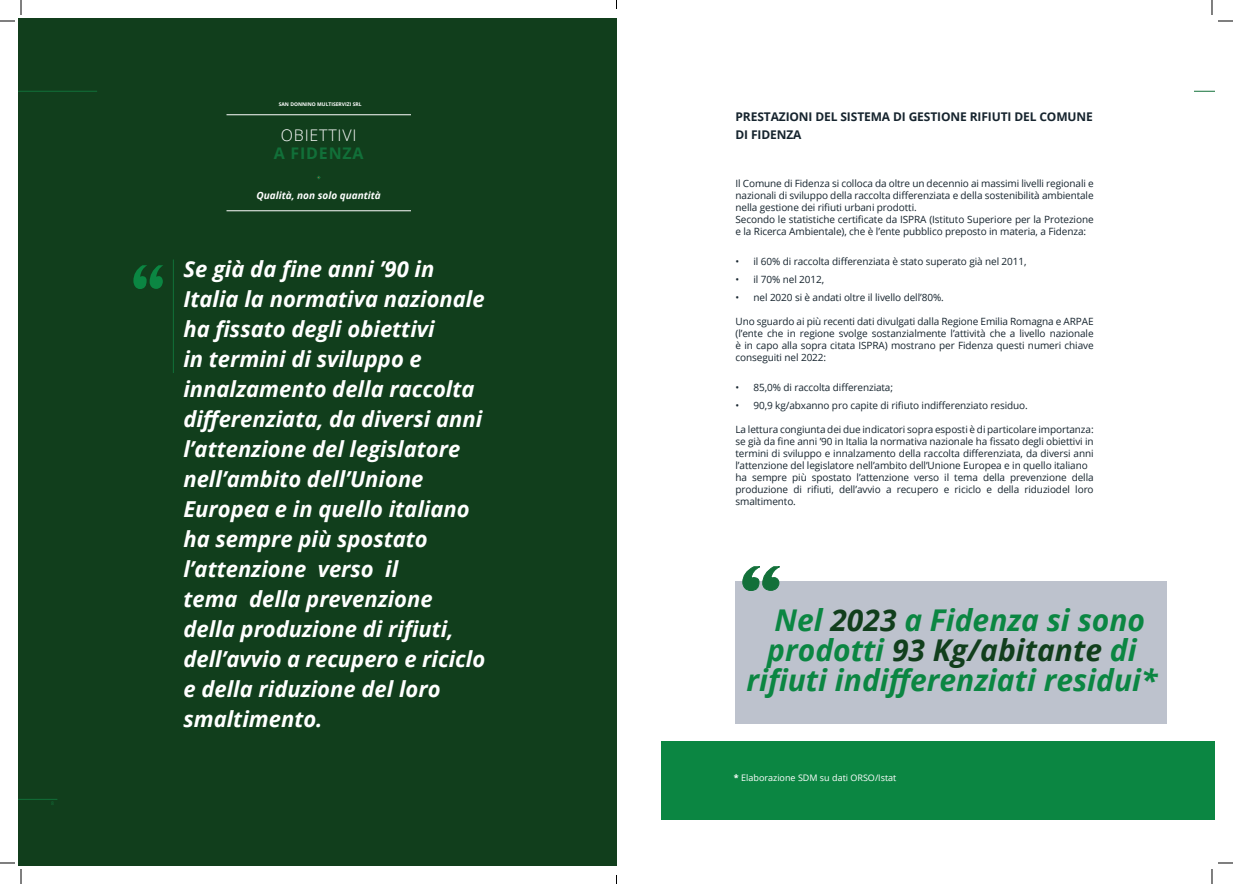
<style>
.page{position:relative;width:1233px;height:884px;background:#fff}
.page>*{position:absolute;margin:0;border:0;box-sizing:border-box;transform-origin:0 0}
.t1{font:italic 700 30px/30px "Open Sans";color:#0b8642;text-align:center}
.t2{font:italic 700 22px/30px "Open Sans";color:#fff}
.t3{font:300 16px "Open Sans";letter-spacing:.05em;color:#fff}
.t4{font:700 16px "Open Sans";letter-spacing:.05em;color:#127039}
.t5{font:700 12px/18px "Open Sans";letter-spacing:-.01em;color:#16242e}
.t6{font:10px/12px "Open Sans";letter-spacing:-.01em;color:#16242e}
.t7{font:italic 700 10px "Open Sans";color:#fff}
.t8{font:9px "Open Sans";color:#fff}
.t9{font:700 5px "Open Sans";color:#fff}
.t10{font:5px "Open Sans";color:#127039}
.s1{color:#113e1c}
.s2{font-weight:700}
</style>
<div class="page">
<div style="left:18px;top:18px;width:598px;height:848px;background:#113e1c"></div>
<div style="left:735px;top:581px;width:432px;height:143px;background:#bdc2cd"></div>
<svg style="left:742px;top:566px;width:38px;height:25px"></svg>
<hr style="left:18px;top:799px;width:39px;height:1px;background:#127039">
<svg style="left:1194px;top:91px;width:21px;height:1px"></svg>
<hr style="left:18px;top:91px;width:79px;height:1px;background:#127039">
<hr style="left:226px;top:115px;width:185px;height:1px;background:#fff">
<hr style="left:226px;top:211px;width:185px;height:1px;background:#fff">
<svg style="left:317px;top:175px;width:4px;height:5px"></svg>
<hr style="left:173px;top:260px;width:1px;height:113px;background:#127039">
<svg style="left:133px;top:265px;width:30px;height:24px"></svg>
<div style="left:661px;top:741px;width:554px;height:78px;background:#0b8642"></div>
<svg style="left:1218px;top:20px;width:15px;height:2px"></svg>
<svg style="left:1218px;top:862px;width:15px;height:2px"></svg>
<svg style="left:0;top:0;width:22px;height:22px"></svg>
<svg style="left:0;top:862px;width:22px;height:22px"></svg>
<svg style="left:1211px;top:0;width:1px;height:15px"></svg>
<svg style="left:1211px;top:869px;width:1px;height:15px"></svg>
<p class="t10" style="left:51px;top:800px;width:4px">8</p>
<p class="t9" style="left:279px;top:101px;width:84px">SAN DONNINO MULTISERVIZI SRL</p>
<h3 class="t3" style="left:281px;top:124px;width:77px">OBIETTIVI</h3>
<h3 class="t4" style="left:274px;top:142px;width:91px">A FIDENZA</h3>
<p class="t7" style="left:257px;top:188px;width:126px">Qualità, non solo quantità</p>
<p class="t2" style="left:183px;top:253px;width:303px">Se già da fine anni ’90 in<br>Italia la normativa nazionale ha fissato degli obiettivi<br>in termini di sviluppo e innalzamento della raccolta differenziata, da diversi anni l’attenzione del legislatore nell’ambito dell’Unione<br>Europea e in quello italiano ha sempre più spostato l’attenzione verso il<br>tema della prevenzione della produzione di rifiuti, dell’avvio a recupero e riciclo e della riduzione del loro smaltimento.</p>
<p class="t5" style="left:735px;top:107px;width:359px">PRESTAZIONI DEL SISTEMA DI GESTIONE RIFIUTI DEL COMUNE<br>DI FIDENZA</p>
<p class="t6" style="left:735px;top:177px;width:360px">Il Comune di Fidenza si colloca da oltre un decennio ai massimi livelli regionali e nazionali di sviluppo della raccolta differenziata e della sostenibilità ambientale nella gestione dei rifiuti urbani prodotti.<br>Secondo le statistiche certificate da ISPRA (Istituto Superiore per la Protezione e la Ricerca Ambientale), che è l’ente pubblico preposto in materia, a Fidenza:</p>
<p class="t6" style="left:735px;top:255px;width:292px">• il 60% di raccolta differenziata è stato superato già nel 2011,</p>
<p class="t6" style="left:735px;top:273px;width:90px">• il 70% nel 2012,</p>
<p class="t6" style="left:735px;top:291px;width:210px">• nel 2020 si è andati oltre il livello dell’80%.</p>
<p class="t6" style="left:735px;top:315px;width:360px;text-align:justify">Uno sguardo ai più recenti dati divulgati dalla Regione Emilia Romagna e ARPAE (l’ente che in regione svolge sostanzialmente l’attività che a livello nazionale è in capo alla sopra citata ISPRA) mostrano per Fidenza questi numeri chiave conseguiti nel 2022:</p>
<p class="t6" style="left:735px;top:381px;width:159px">• 85,0% di raccolta differenziata;</p>
<p class="t6" style="left:735px;top:399px;width:294px">• 90,9 kg/abxanno pro capite di rifiuto indifferenziato residuo.</p>
<p class="t6" style="left:735px;top:423px;width:360px">La lettura congiunta dei due indicatori sopra esposti è di particolare importanza: se già da fine anni ’90 in Italia la normativa nazionale ha fissato degli obiettivi in termini di sviluppo e innalzamento della raccolta differenziata, da diversi anni l’attenzione del legislatore nell’ambito dell’Unione Europea e in quello italiano ha sempre più spostato l’attenzione verso il tema della prevenzione della produzione di rifiuti, dell’avvio a recupero e riciclo e della riduziodel loro smaltimento.</p>
<h1 class="t1" style="left:746px;top:604px;width:412px">Nel <span class="s1">2023</span> a Fidenza si sono prodotti <span class="s1">93 Kg/abitante</span> di rifiuti indifferenziati residui*</h1>
<p class="t8" style="left:734px;top:772px;width:164px"><span class="s2">*</span> Elaborazione SDM su dati ORSO/Istat</p>
</div>
